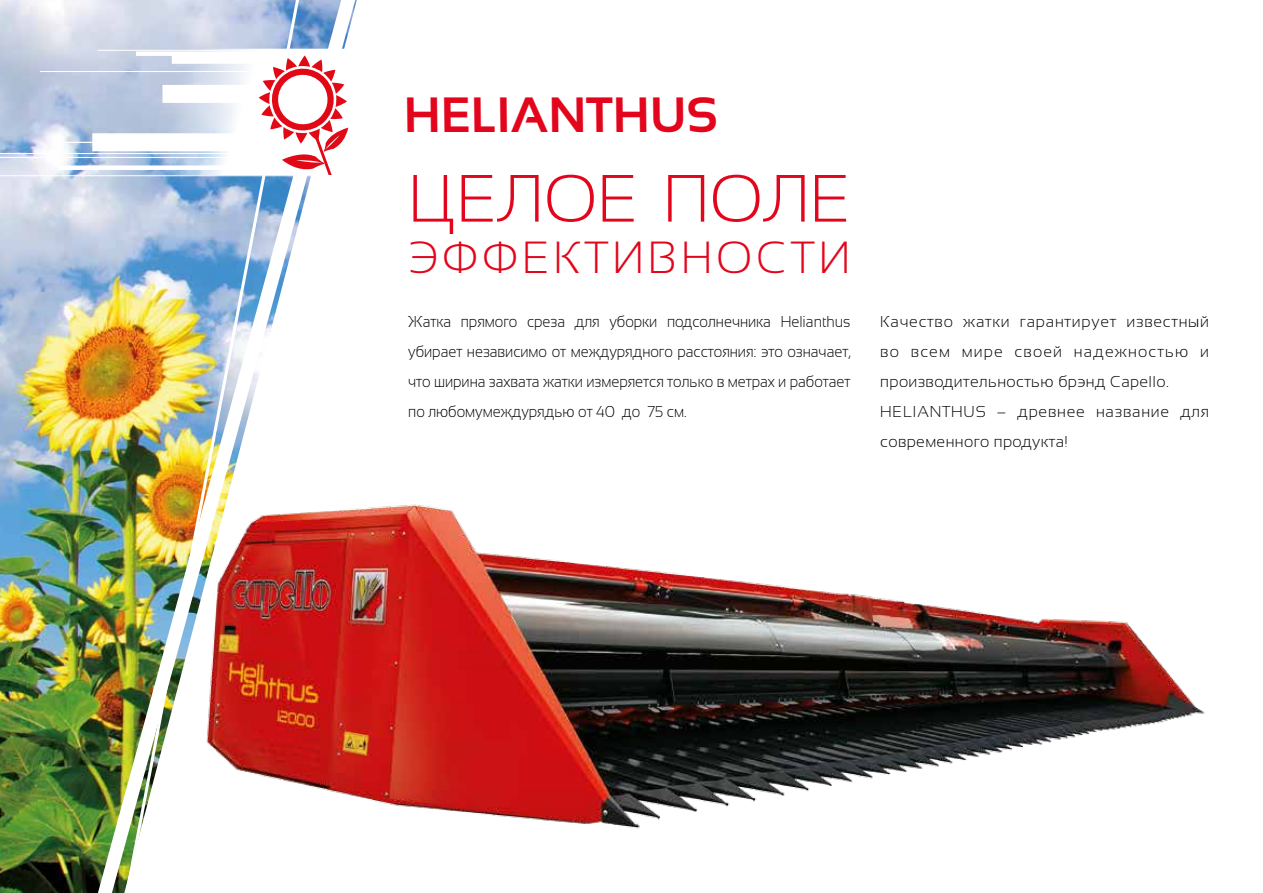
<style>
.page{position:relative;width:1263px;height:893px;background:#fff}
.page>*{position:absolute;margin:0;border:0;box-sizing:border-box;transform-origin:0 0}
.t1{font:300 66.75px "Sansation";color:#e3051b}
.t2{font:italic 700 49.5px "Sansation";color:#e3051b}
.t3{font:300 45px "Sansation";letter-spacing:.085em;color:#e3051b}
.t4{font:300 15.75px/30px "Sansation";letter-spacing:.025em;color:#000;text-align:justify;scale:.92 1}
.t5{font:300 15.75px/30px "Sansation";letter-spacing:.05em;color:#000}
</style>
<div class="page">
<img style="left:0;top:0;width:75px;height:893px">
<img style="left:75px;top:0;width:282px;height:893px">
<img style="left:112px;top:0;width:197px;height:893px">
<img style="left:123px;top:446px;width:1082px;height:391px">
<svg style="left:97px;top:49px;width:260px;height:126px"></svg>
<hr style="left:0;top:175px;width:934px;height:1px;background:#fff">
<hr style="left:58px;top:142px;width:890px;height:1px;background:#fff">
<hr style="left:40px;top:71px;width:604px;height:1px;background:#fff">
<hr style="left:98px;top:50px;width:603px;height:1px;background:#fff">
<hr style="left:0;top:153px;width:528px;height:1px;background:#fff">
<hr style="left:0;top:157px;width:575px;height:1px;background:#fff">
<div style="left:58px;top:165px;width:604px;height:5px;background:#fff"></div>
<div style="left:136px;top:51px;width:308px;height:5px;background:#fff"></div>
<div style="left:172px;top:55px;width:603px;height:9px;background:#fff"></div>
<div style="left:162px;top:85px;width:604px;height:18px;background:#fff"></div>
<div style="left:92px;top:133px;width:604px;height:18px;background:#fff"></div>
<svg style="left:259px;top:55px;width:89px;height:119px"></svg>
<h2 class="t2" style="left:407px;top:87px;width:327px">HELIA NTHUS</h2>
<h1 class="t1" style="left:408px;top:161px;width:444px">ЦЕЛОЕ ПОЛЕ</h1>
<h3 class="t3" style="left:408px;top:232px;width:444px">ЭФФЕКТИВНОСТИ</h3>
<p class="t4" style="left:408px;top:306px;width:482px">Жатка прямого среза для уборки подсолнечника Helianthus убирает независимо от междурядного расстояния: это означает, что ширина захвата жатки измеряется только в метрах и работает по любомумеждурядью от 40 до 75 см.</p>
<p class="t5" style="left:880px;top:306px;width:330px">Качество жатки гарантирует известный во всем мире своей надежностью и производительностью брэнд Capello.<br>HELIANTHUS – древнее название для современного продукта!</p>
</div>
